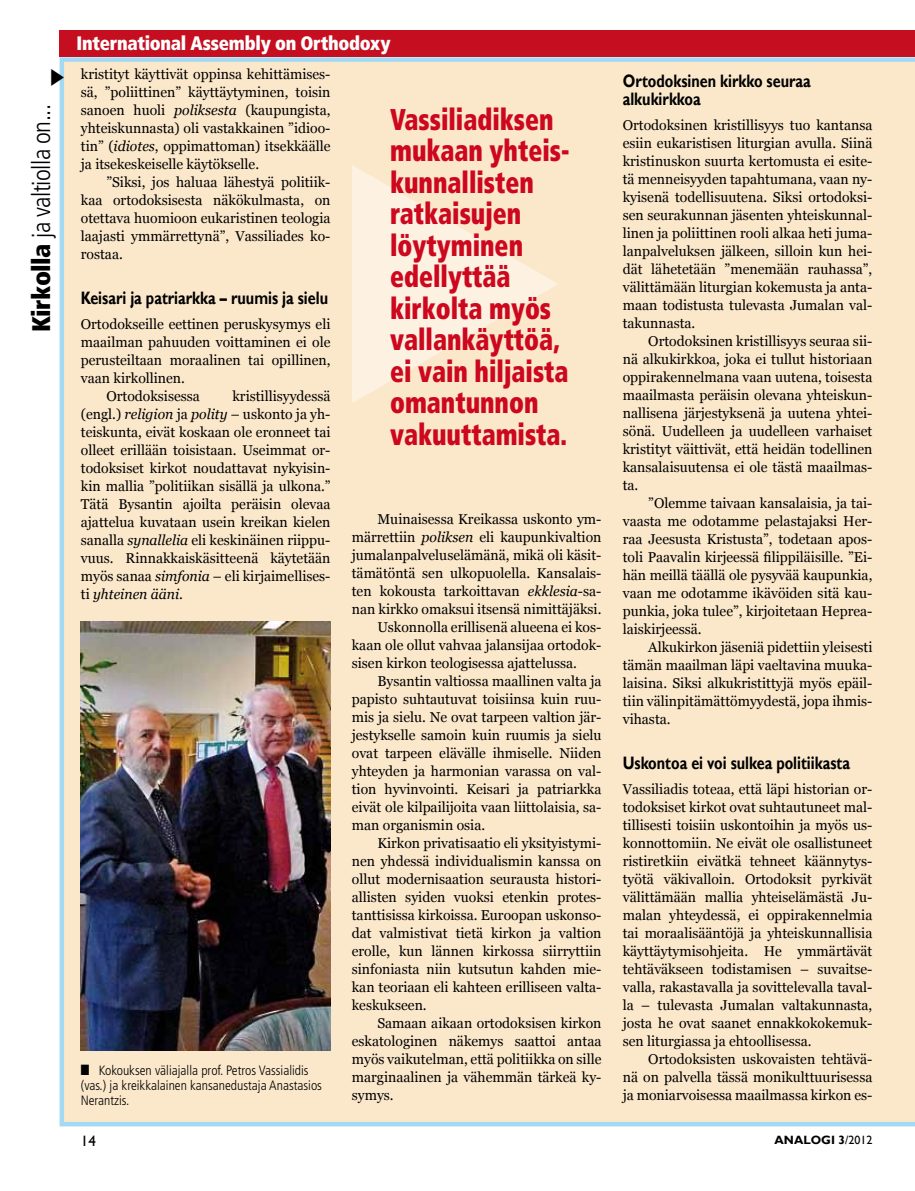
<style>
.page{position:relative;width:915px;height:1191px;background:#fff}
.page>*{position:absolute;margin:0;border:0;box-sizing:border-box;transform-origin:0 0}
.t1{font:900 condensed 30px/31.5px "Frutiger";color:#cd071e;scale:.84 1}
.t2{font:300 condensed 25.5px "Frutiger";letter-spacing:-.02em;color:#000}
.t3{font:900 condensed 19.5px "Frutiger";letter-spacing:-.015em;color:#fff;scale:.95 1}
.t4{font:700 18px/18px "Gill Sans";color:#000;scale:.8 1}
.t5{font:15px "Gill Sans";color:#000}
.t6{font:14.25px/18px "Georgia";color:#000;text-align:justify}
.t7{font:300 condensed 13.5px/15px "Frutiger";color:#000}
.t8{font:700 12px "Gill Sans";color:#000}
.s1{font-style:italic}
.s2{font-weight:900}
.s3{font-weight:400}
</style>
<div class="page">
<div style="left:60px;top:57px;width:854px;height:1069px;background:#fbe8cb"></div>
<img style="left:81px;top:621px;width:249px;height:429px">
<div style="left:60px;top:30px;width:854px;height:27px;background:#c50e1f"></div>
<svg style="left:352px;top:165px;width:206px;height:238px;background:#fcedd6"></svg>
<svg style="left:59px;top:69px;width:5px;height:17px"></svg>
<h3 class="t3" style="left:77px;top:31px;width:332px">International Assembly on Orthodoxy</h3>
<p class="t6" style="left:81px;top:65px;width:251px">kristityt käyttivät oppinsa kehittämises&shy;sä, ”poliittinen” käyttäytyminen, toisin sanoen huoli <span class="s1">poliksesta</span> (kaupungista, yhteiskunnasta) oli vastakkainen ”idioo&shy;tin” (<span class="s1">idiotes</span>, oppimattoman) itsekkäälle ja itsekeskeiselle käytökselle.</p>
<p class="t6" style="left:81px;top:173px;width:251px;text-indent:26px">”Siksi, jos haluaa lähestyä politiik&shy;kaa ortodoksisesta näkökulmasta, on otettava huomioon eukaristinen teologia laajasti ymmärrettynä”, Vassiliades ko&shy;rostaa.</p>
<p class="t4" style="left:81px;top:289px;width:310px">Keisari ja patriarkka – ruumis ja sielu</p>
<p class="t6" style="left:81px;top:315px;width:251px">Ortodokseille eettinen peruskysymys eli</p>
<p class="t6" style="left:81px;top:333px;width:251px">maailman pahuuden voittaminen ei ole</p>
<p class="t6" style="left:81px;top:351px;width:251px">perusteiltaan moraalinen tai opillinen,</p>
<p class="t6" style="left:81px;top:369px;width:106px">vaan kirkollinen.</p>
<p class="t6" style="left:106px;top:387px;width:95px">Ortodoksisessa</p>
<h2 class="t2" style="left:27px;top:332px;width:230px;rotate:-90deg"><span class="s2">Kirkolla</span> ja valtiolla on...</h2>
<h1 class="t1" style="left:390px;top:103px;width:215px">Vassiliadiksen mukaan yhteis&shy;kunnallisten ratkaisujen löytyminen edellyttää kirkolta myös vallankäyttöä, ei vain hiljaista omantunnon vakuuttamista.</h1>
<p class="t6" style="left:81px;top:387px;width:251px;text-indent:151px">kristillisyydessä (engl.) <span class="s1">religion</span> ja <span class="s1">polity</span> – uskonto ja yh&shy;teiskunta, eivät koskaan ole eronneet tai olleet erillään toisistaan. Useimmat or&shy;todoksiset kirkot noudattavat nykyisin&shy;kin mallia ”politiikan sisällä ja ulkona.” Tätä Bysantin ajoilta peräisin olevaa ajattelua kuvataan usein kreikan kielen sanalla <span class="s1">synallelia</span> eli keskinäinen riippu&shy;vuus. Rinnakkaiskäsitteenä käytetään myös sanaa <span class="s1">simfonia</span> – eli kirjaimellises&shy;ti <span class="s1">yhteinen ääni</span>.</p>
<p class="t6" style="left:377px;top:510px;width:225px">Muinaisessa Kreikassa uskonto ym-</p>
<p class="t6" style="left:351px;top:528px;width:251px">märrettiin <span class="s1">poliksen</span> eli kaupunkivaltion</p>
<p class="t6" style="left:351px;top:546px;width:251px">jumalanpalveluselämänä, mikä oli käsit-</p>
<p class="t6" style="left:351px;top:564px;width:251px">tämätöntä sen ulkopuolella. Kansalais-</p>
<p class="t6" style="left:351px;top:582px;width:251px">ten kokousta tarkoittavan <span class="s1">ekklesia</span>-sa-</p>
<p class="t6" style="left:351px;top:600px;width:251px">nan kirkko omaksui itsensä nimittäjäksi.</p>
<p class="t6" style="left:377px;top:618px;width:225px">Uskonnolla erillisenä alueena ei kos-</p>
<p class="t6" style="left:351px;top:636px;width:251px">kaan ole ollut vahvaa jalansijaa ortodok-</p>
<p class="t6" style="left:351px;top:654px;width:226px">sisen kirkon teologisessa ajattelussa.</p>
<p class="t6" style="left:377px;top:672px;width:225px">Bysantin valtiossa maallinen valta ja</p>
<p class="t6" style="left:352px;top:690px;width:251px">papisto suhtautuvat toisiinsa kuin ruu-</p>
<p class="t6" style="left:352px;top:708px;width:251px">mis ja sielu. Ne ovat tarpeen valtion jär-</p>
<p class="t6" style="left:352px;top:726px;width:251px">jestykselle samoin kuin ruumis ja sielu</p>
<p class="t6" style="left:352px;top:744px;width:251px">ovat tarpeen elävälle ihmiselle. Niiden</p>
<p class="t6" style="left:352px;top:762px;width:251px">yhteyden ja harmonian varassa on val-</p>
<p class="t6" style="left:352px;top:780px;width:251px">tion hyvinvointi. Keisari ja patriarkka</p>
<p class="t6" style="left:352px;top:798px;width:251px">eivät ole kilpailijoita vaan liittolaisia, sa-</p>
<p class="t6" style="left:352px;top:816px;width:135px">man organismin osia.</p>
<p class="t6" style="left:377px;top:834px;width:225px">Kirkon privatisaatio eli yksityistymi-</p>
<p class="t6" style="left:352px;top:852px;width:251px">nen yhdessä individualismin kanssa on</p>
<p class="t6" style="left:352px;top:870px;width:251px">ollut modernisaation seurausta histori-</p>
<p class="t6" style="left:352px;top:888px;width:251px">allisten syiden vuoksi etenkin protes-</p>
<p class="t6" style="left:352px;top:906px;width:251px">tanttisissa kirkoissa. Euroopan uskonso-</p>
<p class="t6" style="left:352px;top:924px;width:251px">dat valmistivat tietä kirkon ja valtion</p>
<p class="t6" style="left:352px;top:942px;width:251px">erolle, kun lännen kirkossa siirryttiin</p>
<p class="t6" style="left:352px;top:960px;width:251px">sinfoniasta niin kutsutun kahden mie-</p>
<p class="t6" style="left:352px;top:978px;width:251px">kan teoriaan eli kahteen erilliseen valta-</p>
<p class="t6" style="left:352px;top:996px;width:76px">keskukseen.</p>
<p class="t6" style="left:377px;top:1014px;width:225px">Samaan aikaan ortodoksisen kirkon</p>
<p class="t6" style="left:352px;top:1032px;width:251px">eskatologinen näkemys saattoi antaa</p>
<p class="t6" style="left:352px;top:1050px;width:251px">myös vaikutelman, että politiikka on sille</p>
<p class="t6" style="left:352px;top:1068px;width:251px">marginaalinen ja vähemmän tärkeä ky-</p>
<p class="t6" style="left:352px;top:1086px;width:43px">symys.</p>
<p class="t7" style="left:81px;top:1063px;width:242px">■ Kokouksen väliajalla prof. Petros Vassialidis (vas.) ja kreikkalainen kansanedustaja Anastasios<br>Nerantzis.</p>
<p class="t4" style="left:622px;top:72px;width:236px">Ortodoksinen kirkko seuraa alkukirkkoa</p>
<p class="t6" style="left:622px;top:116px;width:251px">Ortodoksinen kristillisyys tuo kantansa esiin eukaristisen liturgian avulla. Siinä kristinuskon suurta kertomusta ei esite&shy;tä menneisyyden tapahtumana, vaan ny&shy;kyisenä todellisuutena. Siksi ortodoksi&shy;sen seurakunnan jäsenten yhteiskunnal&shy;linen ja poliittinen rooli alkaa heti juma&shy;lanpalveluksen jälkeen, silloin kun hei&shy;dät lähetetään ”menemään rauhassa”, välittämään liturgian kokemusta ja anta&shy;maan todistusta tulevasta Jumalan val&shy;takunnasta.</p>
<p class="t6" style="left:622px;top:332px;width:251px;text-indent:26px">Ortodoksinen kristillisyys seuraa sii&shy;nä alkukirkkoa, joka ei tullut historiaan oppirakennelmana vaan uutena, toisesta maailmasta peräisin olevana yhteiskun&shy;nallisena järjestyksenä ja uutena yhtei&shy;sönä. Uudelleen ja uudelleen varhaiset kristityt väittivät, että heidän todellinen kansalaisuutensa ei ole tästä maailmas&shy;ta.</p>
<p class="t6" style="left:622px;top:494px;width:251px;text-indent:26px">”Olemme taivaan kansalaisia, ja tai&shy;vaasta me odotamme pelastajaksi Her&shy;raa Jeesusta Kristusta”, todetaan apos&shy;toli Paavalin kirjeessä filippiläisille. ”Ei&shy;hän meillä täällä ole pysyvää kaupunkia, vaan me odotamme ikävöiden sitä kau&shy;punkia, joka tulee”, kirjoitetaan Heprea&shy;laiskirjeessä.</p>
<p class="t6" style="left:622px;top:638px;width:251px;text-indent:26px">Alkukirkon jäseniä pidettiin yleisesti tämän maailman läpi vaeltavina muuka&shy;laisina. Siksi alkukristittyjä myös epäil&shy;tiin välinpitämättömyydestä, jopa ihmis&shy;vihasta.</p>
<p class="t4" style="left:622px;top:754px;width:285px">Uskontoa ei voi sulkea politiikasta</p>
<p class="t6" style="left:622px;top:780px;width:251px">Vassiliadis toteaa, että läpi historian or&shy;todoksiset kirkot ovat suhtautuneet mal&shy;tillisesti toisiin uskontoihin ja myös us&shy;konnottomiin. Ne eivät ole osallistuneet ristiretkiin eivätkä tehneet käännytys&shy;työtä väkivalloin. Ortodoksit pyrkivät välittämään mallia yhteiselämästä Ju&shy;malan yhteydessä, ei oppirakennelmia tai moraalisääntöjä ja yhteiskunnallisia käyttäytymisohjeita. He ymmärtävät tehtäväkseen todistamisen – suvaitse&shy;valla, rakastavalla ja sovittelevalla taval&shy;la – tulevasta Jumalan valtakunnasta, josta he ovat saanet ennakkokokemuk&shy;sen liturgiassa ja ehtoollisessa.</p>
<p class="t6" style="left:622px;top:1050px;width:251px;text-indent:26px">Ortodoksisten uskovaisten tehtävä&shy;nä on palvella tässä monikulttuurisessa ja moniarvoisessa maailmassa kirkon es-</p>
<p class="t5" style="left:81px;top:1132px;width:16px">14</p>
<p class="t8" style="left:774px;top:1132px;width:99px">ANALOGI 3<span class="s3">/2012</span></p>
</div>
